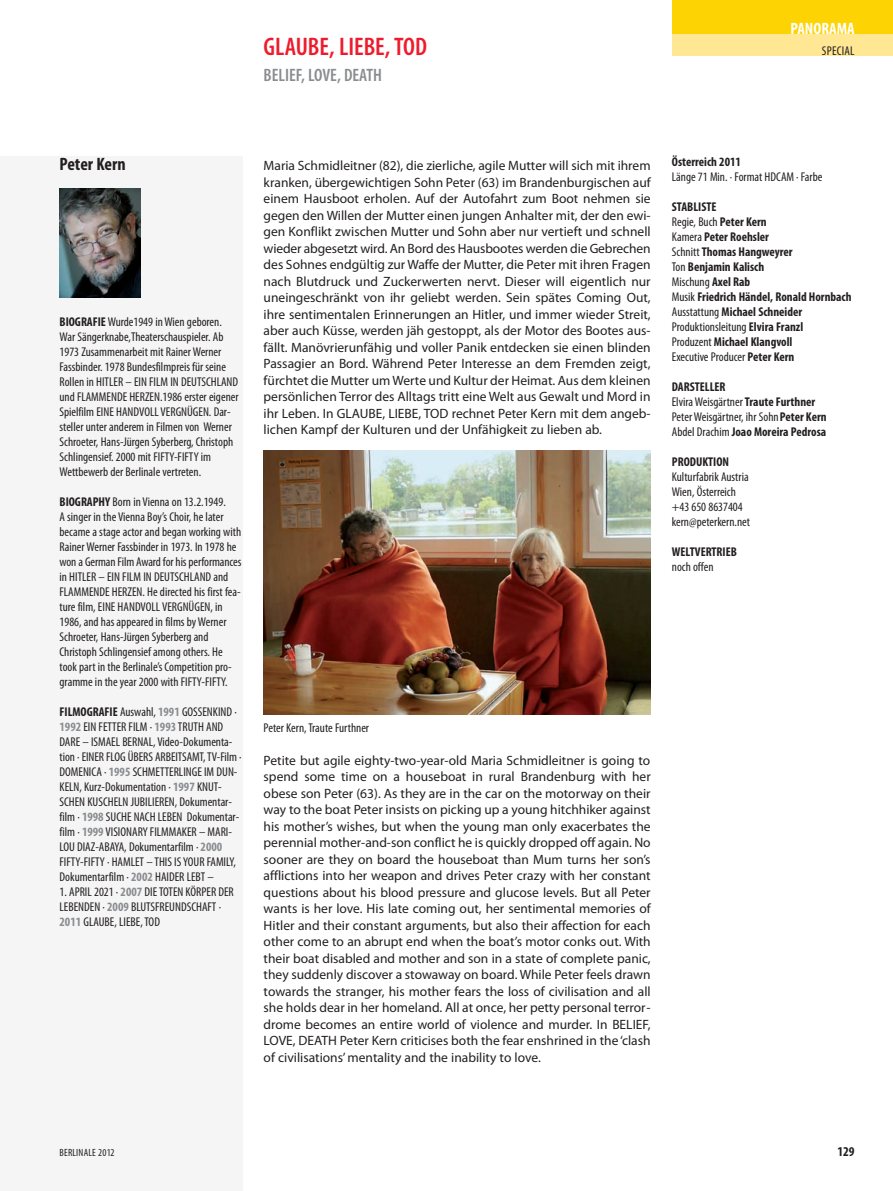
<style>
.page{position:relative;width:893px;height:1191px;background:#fff}
.page>*{position:absolute;margin:0;border:0;box-sizing:border-box;transform-origin:0 0}
.t1{font:600 condensed 25.5px "Myriad Pro";color:#ee1b2d}
.t2{font:600 condensed 18px "Myriad Pro";color:#8a8c8f}
.t3{font:700 condensed 18px "Myriad Pro";color:#231f20}
.t4{font:700 condensed 16.5px "Myriad Pro";color:#fff}
.t5{font:13.5px/16.5px "Myriad Pro";color:#231f20;text-align:justify}
.t6{font:700 condensed 13.5px "Myriad Pro";color:#231f20}
.t7{font:condensed 12.75px/15px "Myriad Pro";color:#231f20}
.t8{font:700 condensed 12.75px/15px "Myriad Pro";color:#231f20}
.t9{font:condensed 12.75px "Myriad Pro";letter-spacing:.02em;color:#231f20}
.t10{font:condensed 10.5px "Myriad Pro";letter-spacing:.02em;color:#231f20}
.s1{font-weight:700}
.s2{font-weight:700;color:#8a8c8f}
.s3{font-weight:400}
</style>
<div class="page">
<div style="left:0;top:156px;width:242px;height:1035px;background:#f5f5f6"></div>
<div style="left:672px;top:0;width:221px;height:34px;background:#fed304"></div>
<div style="left:672px;top:34px;width:221px;height:21px;background:#ffe794"></div>
<img style="left:60px;top:189px;width:80px;height:108px">
<img style="left:264px;top:451px;width:387px;height:264px">
<h1 class="t1" style="left:264px;top:32px;width:165px">GLAUBE, LIEBE, TOD</h1>
<h2 class="t2" style="left:264px;top:64px;width:120px">BELIEF, LOVE, DEATH</h2>
<p class="t4" style="left:790px;top:23px;width:66px">PANORAMA</p>
<p class="t9" style="left:822px;top:46px;width:34px">SPECIAL</p>
<h2 class="t3" style="left:60px;top:158px;width:68px">Peter Kern</h2>
<p class="t7" style="left:60px;top:315px;width:181px"><span class="s1">BIOGRAFIE</span>Wurde1949 in Wien geboren.<br>War Sängerknabe,Theaterschauspieler. Ab 1973 Zusammenarbeit mit Rainer Werner Fassbinder. 1978 Bundesfilmpreis für seine Rollen in HITLER – EIN FILM IN DEUTSCHLAND und FLAMMENDE HERZEN.1986 erster eigener Spielfilm EINE HANDVOLL VERGNÜGEN. Dar - steller unter anderem in Filmen von Werner Schroeter, Hans-Jürgen Syberberg, Christoph Schlingensief. 2000 mit FIFTY-FIFTY im Wettbewerb der Berlinale vertreten.</p>
<p class="t7" style="left:60px;top:495px;width:183px"><span class="s1">BIOGRAPHY</span> Born in Vienna on 13.2.1949.<br>A singer in the Vienna Boy’s Choir, he later became a stage actor and began working with Rainer Werner Fassbinder in 1973. In 1978 he won a German Film Award for his performances in HITLER – EIN FILM IN DEUTSCHLAND and FLAMMENDE HERZEN. He directed his first fea&shy;ture film, EINE HANDVOLL VERGNÜGEN, in 1986, and has appeared in films by Werner Schroeter, Hans-Jürgen Syberberg and Christoph Schlingensief among others. He took part in the Berlinale’s Competition pro&shy;gramme in the year 2000 with FIFTY-FIFTY.</p>
<p class="t7" style="left:60px;top:705px;width:184px"><span class="s1">FILMOGRAFIE</span> Auswahl, <span class="s2">1991</span> GOSSENKIND · <span class="s2">1992</span> EIN FETTER FILM · <span class="s2">1993</span> TRUTH AND DARE – ISMAEL BERNAL, Video-Dokumenta - tion · EINER FLOG ÜBERS ARBEITSAMT, TV-Film · DOMENICA · <span class="s2">1995</span> SCHMETTERLINGE IM DUN-KELN, Kurz-Dokumentation · <span class="s2">1997</span> KNUT-SCHEN KUSCHELN JUBILIEREN, Dokumenta r - film · <span class="s2">1998</span> SUCHE NACH LEBEN Dokumentar - film · <span class="s2">1999</span> VISIONARY FILMMAKER – MARI-LOU DIAZ-ABAYA, Dokumentarfilm · <span class="s2">2000<br></span>FIFTY-FIFTY · HAMLET – THIS IS YOUR FAMILY, Dokumentarfilm · <span class="s2">2002</span> HAIDER LEBT –</p>
<p class="t7" style="left:60px;top:886px;width:176px">1. APRIL 2021 · <span class="s2">2007</span> DIE TOTEN KÖRPER DER<br>LEBENDEN · <span class="s2">2009</span> BLUTSFREUNDSCHAFT ·<br><span class="s2">2011</span> GLAUBE, LIEBE, TOD</p>
<p class="t5" style="left:264px;top:159px;width:389px">Maria Schmidleitner (82), die zierliche, agile Mutter will sich mit ihrem kranken, übergewichtigen Sohn Peter (63) im Brandenburgischen auf einem Hausboot erholen. Auf der Autofahrt zum Boot nehmen sie gegen den Willen der Mutter einen jungen Anhalter mit, der den ewi&shy;gen Konflikt zwischen Mutter und Sohn aber nur vertieft und schnell wieder abgesetzt wird. An Bord des Hausbootes werden die Gebre chen des Sohnes endgültig zur Waffe der Mutter, die Peter mit ihren Fragen nach Blutdruck und Zuckerwerten nervt. Dieser will eigentlich nur uneingeschränkt von ihr geliebt werden. Sein spätes Coming Out, ihre sentimentalen Erinnerungen an Hitler, und immer wieder Streit, aber auch Küsse, werden jäh gestoppt, als der Motor des Bootes aus&shy;fällt. Manövrierunfähig und voller Panik entdecken sie einen blinden Passagier an Bord. Während Peter Interesse an dem Fremden zeigt, fürchtet die Mutter um Werte und Kultur der Heimat. Aus dem kleinen persönlichen Terror des Alltags tritt eine Welt aus Gewalt und Mord in ihr Leben. In GLAUBE, LIEBE, TOD rechnet Peter Kern mit dem angeb&shy;lichen Kampf der Kulturen und der Unfähigkeit zu lieben ab.</p>
<p class="t8" style="left:672px;top:155px;width:71px">Österreich 2011</p>
<p class="t7" style="left:672px;top:170px;width:152px">Länge 71 Min. · Format HDCAM · Farbe</p>
<p class="t8" style="left:672px;top:200px;width:181px">STABLISTE<br><span class="s3">Regie, Buch</span> Peter Kern<br><span class="s3">Kamera</span> Peter Roehsler<br><span class="s3">Schnitt</span> Thomas Hangweyrer<br><span class="s3">Ton</span> Benjamin Kalisch<br><span class="s3">Mischung</span> Axel Rab<br><span class="s3">Musik</span> Friedrich Händel, Ronald Hornbach<br><span class="s3">Ausstattung</span> Michael Schneider<br><span class="s3">Produktionsleitung</span> Elvira Franzl<br><span class="s3">Produzent</span> Michael Klangvoll<br><span class="s3">Executive Producer</span> Peter Kern</p>
<p class="t7" style="left:672px;top:380px;width:156px"><span class="s1">DARSTELLER<br></span>Elvira Weisgärtner <span class="s1">Traute Furthner<br></span>Peter Weisgärtner, ihr Sohn<span class="s1">Peter Kern<br></span>Abdel Drachim <span class="s1">Joao Moreira Pedrosa</span></p>
<p class="t8" style="left:672px;top:455px;width:59px">PRODUKTION</p>
<p class="t7" style="left:672px;top:470px;width:80px">Kulturfabrik Austria<br>Wien, Österreich +43 650 8637404 kern@peterkern.net</p>
<p class="t8" style="left:672px;top:546px;width:67px">WELTVERTRIEB</p>
<p class="t7" style="left:672px;top:561px;width:43px">noch offen</p>
<p class="t7" style="left:264px;top:721px;width:107px">Peter Kern, Traute Furthner</p>
<p class="t5" style="left:264px;top:753px;width:389px">Petite but agile eighty-two-year-old Maria Schmidleitner is going to spend some time on a houseboat in rural Brandenburg with her obese son Peter (63). As they are in the car on the motorway on their way to the boat Peter insists on picking up a young hitchhiker against his mother’s wishes, but when the young man only exacerbates the perennial mother-and-son conflict he is quickly dropped off again. No sooner are they on board the houseboat than Mum turns her son’s afflictions into her weapon and drives Peter crazy with her constant questions about his blood pressure and glucose levels. But all Peter wants is her love. His late coming out, her sentimental memories of Hitler and their constant arguments, but also their affection for each other come to an abrupt end when the boat’s motor conks out. With their boat disabled and mother and son in a state of complete panic, they suddenly discover a stowaway on board. While Peter feels drawn towards the stranger, his mother fears the loss of civilisation and all she holds dear in her homeland. All at once, her petty personal terror&shy;drome becomes an entire world of violence and murder. In BELIEF, LOVE, DEATH Peter Kern criticises both the fear enshrined in the ‘clash of civilisations’ mentality and the inability to love.</p>
<p class="t10" style="left:60px;top:1149px;width:57px">BERLINALE 2012</p>
<p class="t6" style="left:837px;top:1147px;width:19px">129</p>
</div>
